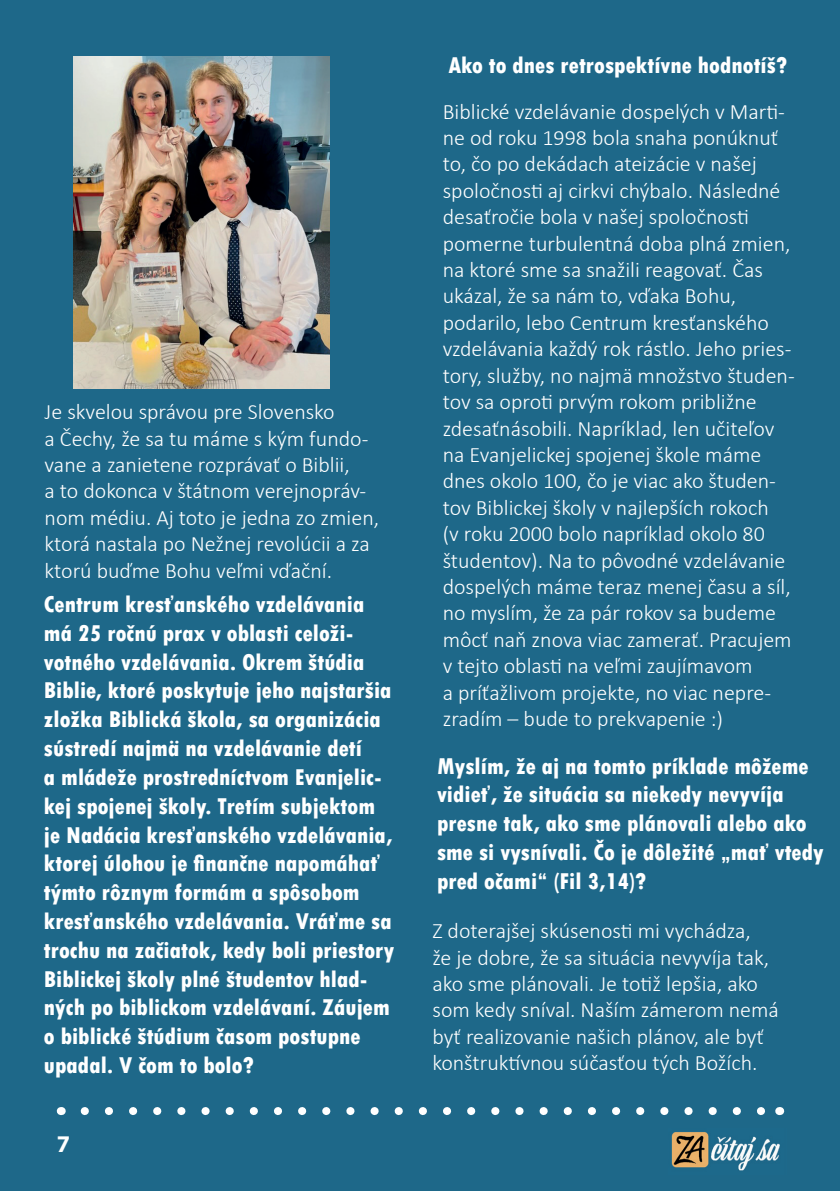
<style>
.page{position:relative;width:840px;height:1191px;background:#fff}
.page>*{position:absolute;margin:0;border:0;box-sizing:border-box;transform-origin:0 0}
.t1{font:800 condensed 24px/28.8px "Tw Cen";color:#fff}
.t2{font:700 24px "Myriad Pro";color:#fff}
.t3{font:300 22px/26.4px "Calibri";color:#fff}
</style>
<div class="page">
<div style="left:0;top:0;width:839px;height:1191px;background:#1e6889"></div>
<svg style="left:85px;top:1107px;width:680px;height:8px"></svg>
<img style="left:671px;top:1132px;width:109px;height:39px">
<img style="left:74px;top:57px;width:255px;height:331px">
<p class="t3" style="left:45px;top:398px;width:336px">Je skvelou správou pre Slovensko<br>a Čechy, že sa tu máme s kým fundo&shy;vane a zanietene rozprávať o Biblii,<br>a to dokonca v štátnom verejnopráv&shy;nom médiu. Aj toto je jedna zo zmien, ktorá nastala po Nežnej revolúcii a za ktorú buďme Bohu veľmi vďační.</p>
<p class="t1" style="left:44px;top:590px;width:352px">Centrum kresťanského vzdelávania má 25 ročnú prax v oblasti celoži&shy;votného vzdelávania. Okrem štúdia Biblie, ktoré poskytuje jeho najstaršia zložka Biblická škola, sa organizácia sústredí najmä na vzdelávanie detí<br>a mládeže prostredníctvom Evanjelic&shy;kej spojenej školy. Tretím subjektom je Nadácia kresťanského vzdelávania, ktorej úlohou je finančne napomáhať týmto rôznym formám a spôsobom kresťanského vzdelávania. Vráťme sa trochu na začiatok, kedy boli priestory Biblickej školy plné študentov hlad&shy;ných po biblickom vzdelávaní. Záujem o biblické štúdium časom postupne upadal. V čom to bolo?</p>
<p class="t2" style="left:57px;top:1128px;width:15px">7</p>
<p class="t1" style="left:448px;top:51px;width:340px">Ako to dnes retrospektívne hodnotíš?</p>
<p class="t3" style="left:442px;top:98px;width:353px">Biblické vzdelávanie dospelých v Marti&shy;ne od roku 1998 bola snaha ponúknuť to, čo po dekádach ateizácie v našej spoločnosti aj cirkvi chýbalo. Následné desaťročie bola v našej spoločnosti pomerne turbulentná doba plná zmien, na ktoré sme sa snažili reagovať. Čas ukázal, že sa nám to, vďaka Bohu, podarilo, lebo Centrum kresťanského vzdelávania každý rok rástlo. Jeho pries&shy;tory, služby, no najmä množstvo študen&shy;tov sa oproti prvým rokom približne zdesaťnásobili. Napríklad, len učiteľov na Evanjelickej spojenej škole máme dnes okolo 100, čo je viac ako študen&shy;tov Biblickej školy v najlepších rokoch<br>(v roku 2000 bolo napríklad okolo 80 študentov). Na to pôvodné vzdelávanie dospelých máme teraz menej času a síl, no myslím, že za pár rokov sa budeme môcť naň znova viac zamerať. Pracujem v tejto oblasti na veľmi zaujímavom<br>a príťažlivom projekte, no viac nepre&shy;zradím – bude to prekvapenie :)</p>
<p class="t1" style="left:437px;top:751px;width:388px">Myslím, že aj na tomto príklade môžeme vidieť, že situácia sa niekedy nevyvíja presne tak, ako sme plánovali alebo ako sme si vysnívali. Čo je dôležité „mať vtedy pred očami“ (Fil 3,14)?</p>
<p class="t3" style="left:432px;top:917px;width:348px">Z doterajšej skúsenosti mi vychádza,<br>že je dobre, že sa situácia nevyvíja tak, ako sme plánovali. Je totiž lepšia, ako som kedy sníval. Naším zámerom nemá byť realizovanie našich plánov, ale byť konštruktívnou súčasťou tých Božích.</p>
</div>
